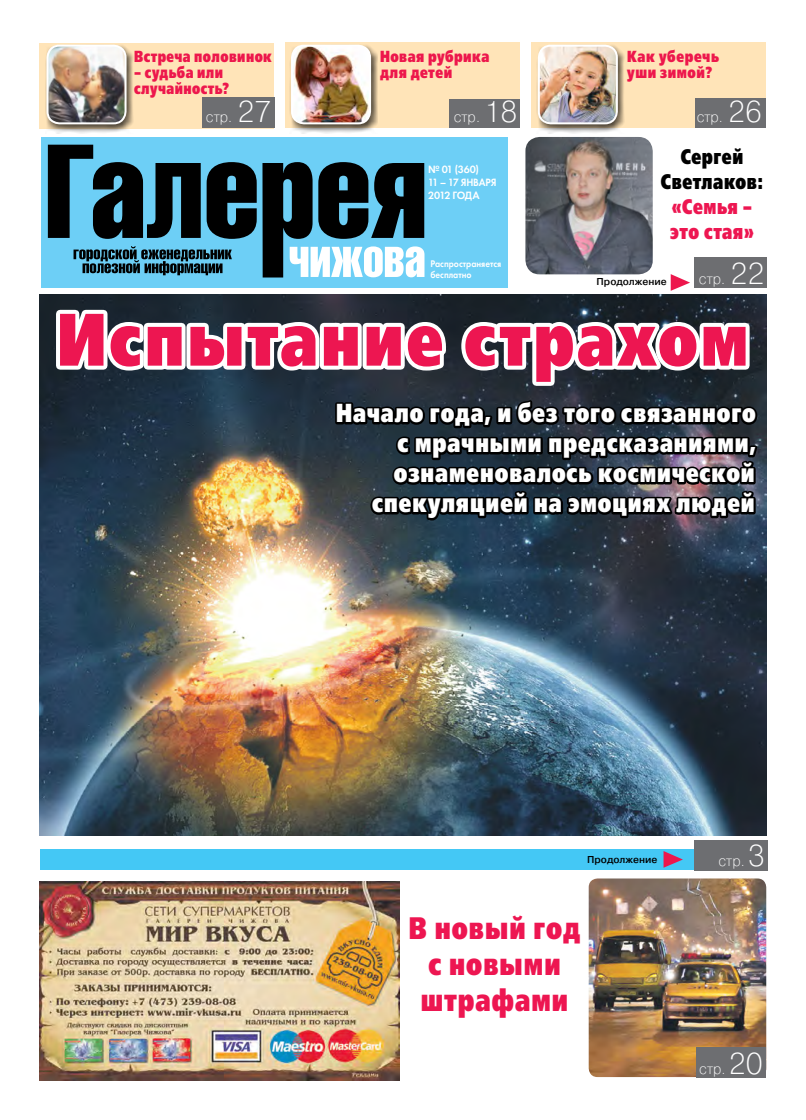
<style>
.page{position:relative;width:806px;height:1120px;background:#fff}
.page>*{position:absolute;margin:0;border:0;box-sizing:border-box;transform-origin:0 0}
.t1{font:74px "Free Set Extra Bold C";letter-spacing:.055em;color:#ed1651;scale:.77 1}
.t2{font:31px/36px "Free Set Extra Bold C";letter-spacing:.045em;color:#ed1651;text-align:center;scale:.75 1}
.t3{font:26px/30px "Free Set Extra Bold C";letter-spacing:.045em;color:#fff;text-align:right;scale:.76 1}
.t4{font:21px/25px "Free Set Extra Bold C";letter-spacing:.035em;color:#000;text-align:center;scale:.74 1}
.t5{font:21px/25px "Free Set Extra Bold C";letter-spacing:.035em;color:#ed1651;scale:.74 1}
.t6{font:16px/16px "Free Set Extra Bold C";letter-spacing:.04em;color:#ed174c;scale:.76 1}
.t7{font:16px/16px "Free Set Extra Bold C";letter-spacing:.04em;color:#ed174c;scale:.74 1}
.t8{font:14.6px "Pragmatica Light C";color:#fff}
.t9{font:11px/13px "Futura Demi C";letter-spacing:-.03em;color:#fff}
.t10{font:10px/11px "Futura Demi C";color:#fff;scale:.9 1}
.t11{font:700 10px "Pragmatica Light C";color:#000}
.s1{font-size:30px}
</style>
<div class="page">
<div style="left:39px;top:43px;width:235px;height:85px;background:#ffe4b8"></div>
<div style="left:45px;top:44px;width:89px;height:89px;background:#000;opacity:.67"></div>
<img style="left:47px;top:46px;width:78px;height:77px">
<div style="left:46px;top:45px;width:80px;height:79px;border:2px solid #fff;border-radius:12px"></div>
<div style="left:202px;top:97px;width:72px;height:31px;background:#6d6e71"></div>
<img style="left:40px;top:295px;width:725px;height:541px">
<img style="left:525px;top:137px;width:127px;height:137px">
<div style="left:41px;top:137px;width:466px;height:151px;background:#6dcff6"></div>
<svg style="left:48px;top:145px;width:376px;height:132px;fill:#000"></svg>
<svg style="left:289px;top:246px;width:135px;height:31px"></svg>
<svg style="left:73px;top:246px;width:159px;height:29px"></svg>
<div style="left:40px;top:849px;width:725px;height:21px;background:#44c8f5"></div>
<svg style="left:663px;top:851px;width:19px;height:17px"></svg>
<div style="left:285px;top:43px;width:235px;height:85px;background:#ffe4b8"></div>
<div style="left:449px;top:99px;width:71px;height:29px;background:#6d6e71"></div>
<div style="left:289px;top:44px;width:89px;height:89px;background:#000;opacity:.67"></div>
<img style="left:292px;top:46px;width:78px;height:77px">
<div style="left:291px;top:45px;width:80px;height:79px;border:2px solid #fff;border-radius:12px"></div>
<div style="left:693px;top:258px;width:72px;height:30px;background:#6d6e71"></div>
<div style="left:693px;top:840px;width:74px;height:30px;background:#6d6e71"></div>
<img style="left:40px;top:881px;width:359px;height:199px">
<svg style="left:670px;top:274px;width:19px;height:17px"></svg>
<svg style="left:52px;top:306px;width:708px;height:216px;background:#4b5257"></svg>
<img style="left:588px;top:878px;width:177px;height:199px">
<div style="left:696px;top:1047px;width:69px;height:30px;background:#6d6e71"></div>
<div style="left:530px;top:43px;width:235px;height:85px;background:#ffe4b8"></div>
<div style="left:695px;top:98px;width:70px;height:30px;background:#6d6e71"></div>
<div style="left:536px;top:44px;width:88px;height:89px;background:#000;opacity:.67"></div>
<img style="left:538px;top:46px;width:78px;height:77px">
<div style="left:537px;top:45px;width:80px;height:79px;border:2px solid #fff;border-radius:12px"></div>
<p class="t7" style="left:134px;top:48px;width:188px">Встреча половинок</p>
<p class="t7" style="left:134px;top:64px;width:130px">– судьба или случайность?</p>
<p class="t8" style="left:206px;top:109px;width:67px">стр. <span class="s1">27</span></p>
<p class="t6" style="left:380px;top:48px;width:145px">Новая рубрика для детей</p>
<p class="t6" style="left:626px;top:48px;width:122px">Как уберечь уши зимой?</p>
<p class="t8" style="left:453px;top:109px;width:65px">стр. <span class="s1">18</span></p>
<p class="t8" style="left:696px;top:109px;width:67px">стр. <span class="s1">26</span></p>
<p class="t9" style="left:428px;top:163px;width:70px">№ 01 (360)<br>11 – 17 января<br>2012 года</p>
<p class="t10" style="left:430px;top:258px;width:80px">Распространяется бесплатно</p>
<p class="t4" style="left:660px;top:144px;width:139px">Сергей<br>Светлаков:</p>
<p class="t5" style="left:669px;top:194px;width:114px">«Семья – это стая»</p>
<p class="t11" style="left:596px;top:276px;width:72px">Продолжение</p>
<p class="t8" style="left:698px;top:270px;width:67px">стр. <span class="s1">22</span></p>
<h1 class="t1" style="left:57px;top:297px;width:898px">Испытание страхом</h1>
<p class="t3" style="left:336px;top:398px;width:553px">Начало года, и без того связанного с мрачными предсказаниями, ознаменовалось космической спекуляцией на эмоциях людей</p>
<p class="t11" style="left:587px;top:854px;width:72px">Продолжение</p>
<p class="t2" style="left:408px;top:910px;width:230px">В новый год с новыми штрафами</p>
<p class="t8" style="left:718px;top:853px;width:48px">стр. <span class="s1">3</span></p>
<p class="t8" style="left:698px;top:1061px;width:65px">стр. <span class="s1">20</span></p>
</div>
